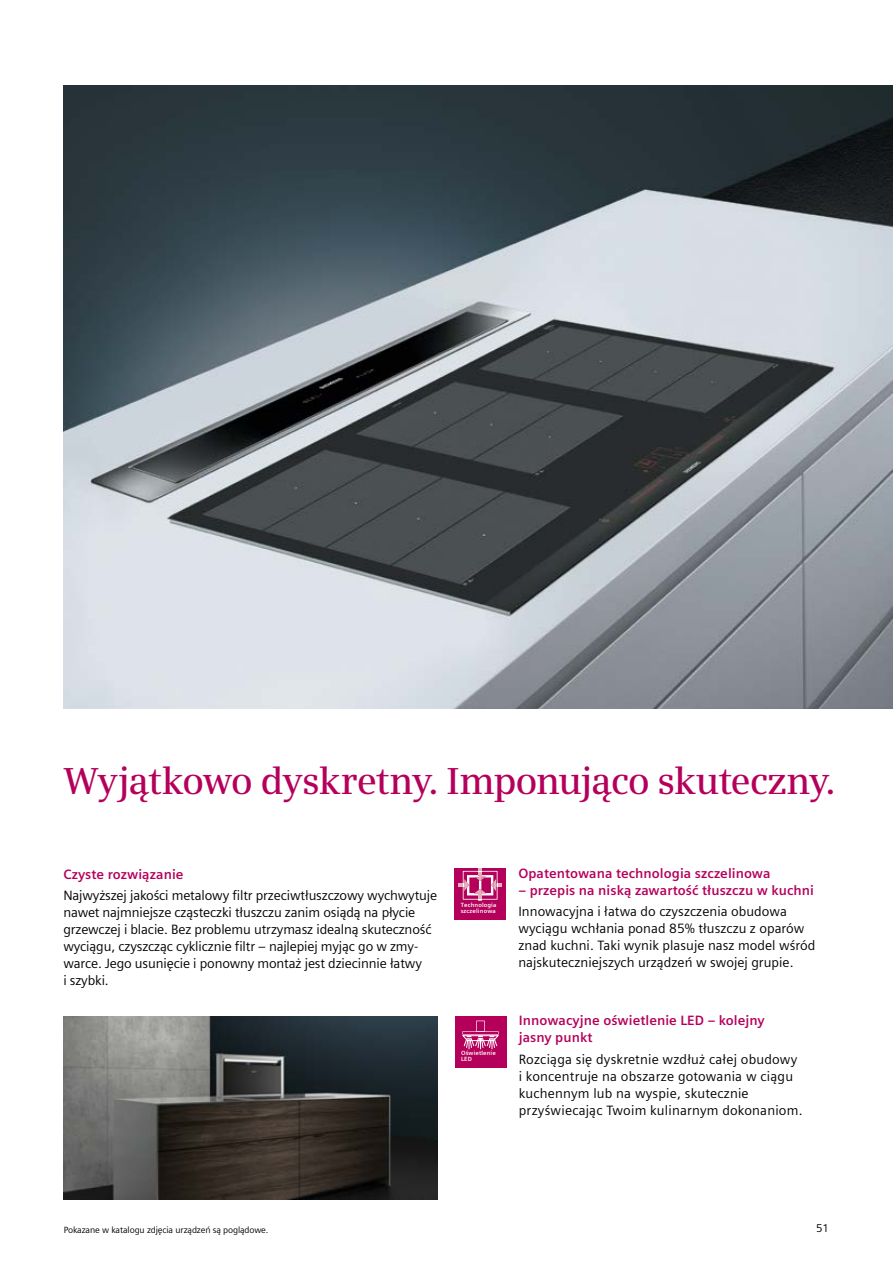
<style>
.page{position:relative;width:893px;height:1263px;background:#fff}
.page>*{position:absolute;margin:0;border:0;box-sizing:border-box;transform-origin:0 0}
.t1{font:600 37.5px "Siemens Serif";letter-spacing:-.035em;color:#b5005b}
.t2{font:13.5px/17px "Siemens Sans";letter-spacing:-.005em;color:#000}
.t3{font:13.5px/17px "Siemens Sans";letter-spacing:.015em;color:#000}
.t4{font:700 13.5px/17px "Siemens Sans";letter-spacing:.005em;color:#b5005b}
.t5{font:11.25px "Siemens Sans";color:#000}
.t6{font:9px "Siemens Sans";letter-spacing:-.015em;color:#000}
.t7{font:700 6px/6px "Siemens Sans";letter-spacing:.02em;color:#fff}
</style>
<div class="page">
<img style="left:64px;top:85px;width:829px;height:623px">
<div style="left:455px;top:1016px;width:51px;height:51px;background:#b5005b"></div>
<svg style="left:462px;top:1020px;width:37px;height:29px"></svg>
<div style="left:455px;top:868px;width:51px;height:51px;background:#b5005b"></div>
<svg style="left:458px;top:868px;width:44px;height:33px"></svg>
<img style="left:64px;top:1016px;width:374px;height:183px">
<h1 class="t1" style="left:64px;top:759px;width:774px">Wyjątkowo dyskretny. Imponująco skuteczny.</h1>
<p class="t4" style="left:63px;top:866px;width:122px">Czyste rozwiązanie</p>
<p class="t2" style="left:63px;top:887px;width:375px">Najwyższej jakości metalowy filtr przeciwtłuszczowy wychwytuje nawet najmniejsze cząsteczki tłuszczu zanim osiądą na płycie grzewczej i blacie. Bez problemu utrzymasz idealną skuteczność wyciągu, czyszcząc cyklicznie filtr – najlepiej myjąc go w zmy&shy;warce. Jego usunięcie i ponowny montaż jest dziecinnie łatwy<br>i szybki.</p>
<p class="t7" style="left:461px;top:902px;width:37px">Technologia szczelinowa</p>
<p class="t7" style="left:461px;top:1050px;width:36px">Oświetlenie<br>LED</p>
<p class="t4" style="left:518px;top:865px;width:254px">Opatentowana technologia szczelinowa</p>
<p class="t4" style="left:518px;top:882px;width:297px">– przepis na niską zawartość tłuszczu w kuchni</p>
<p class="t2" style="left:518px;top:903px;width:298px">Innowacyjna i łatwa do czyszczenia obudowa wyciągu wchłania ponad 85% tłuszczu z oparów znad kuchni. Taki wynik plasuje nasz model wśród najskuteczniejszych urządzeń w swojej grupie.</p>
<p class="t4" style="left:519px;top:1012px;width:248px">Innowacyjne oświetlenie LED – kolejny jasny punkt</p>
<p class="t3" style="left:519px;top:1050px;width:285px">Rozciąga się dyskretnie wzdłuż całej obudowy i koncentruje na obszarze gotowania w ciągu kuchennym lub na wyspie, skutecznie przyświecając Twoim kulinarnym dokonaniom.</p>
<p class="t6" style="left:64px;top:1225px;width:206px">Pokazane w katalogu zdjęcia urządzeń są poglądowe.</p>
<p class="t5" style="left:816px;top:1222px;width:14px">51</p>
</div>
